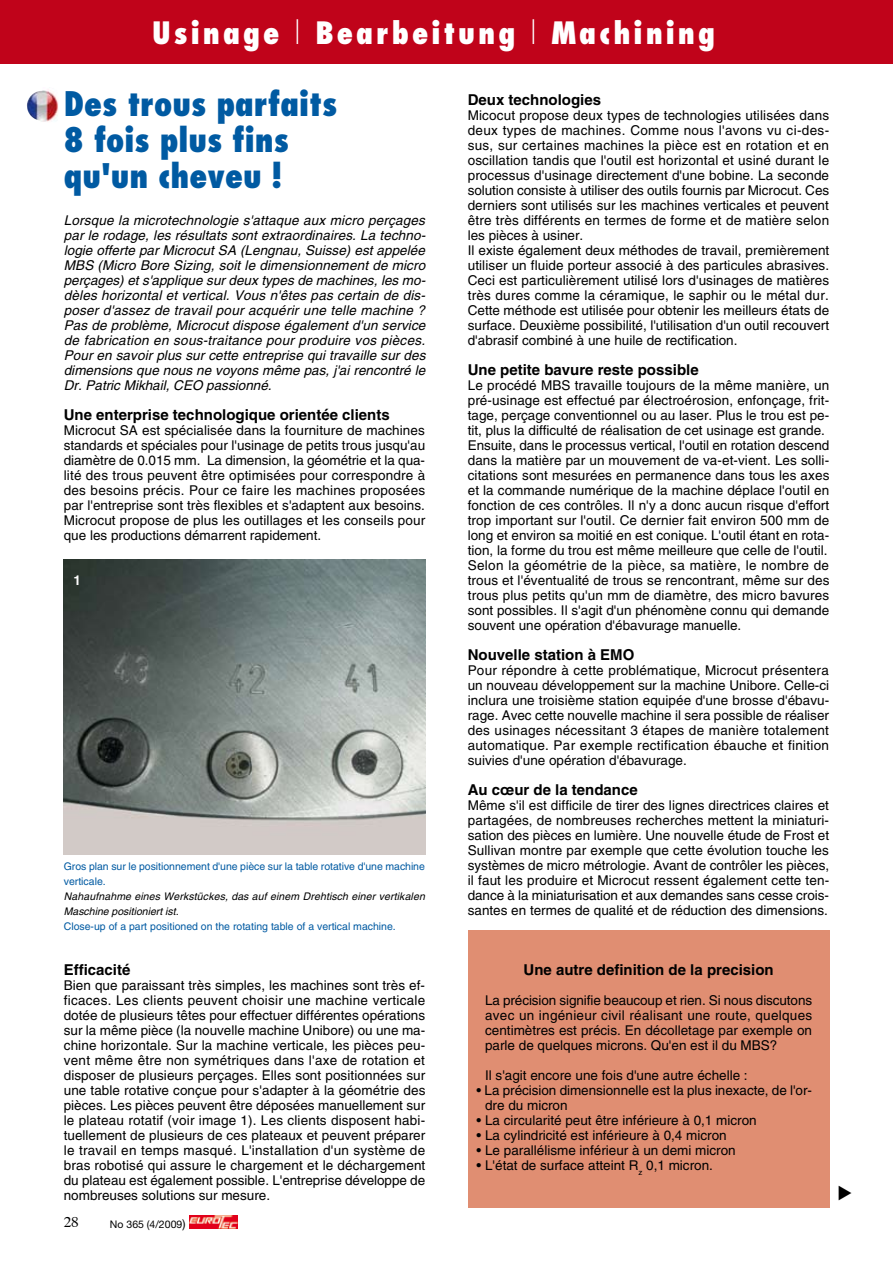
<style>
.page{position:relative;width:893px;height:1263px;background:#fff}
.page>*{position:absolute;margin:0;border:0;box-sizing:border-box;transform-origin:0 0}
.t1{font:800 condensed 33px/36px "Futura";color:#005aa2}
.t2{font:800 condensed 30px "Futura";letter-spacing:.1em;color:#fff}
.t3{font:700 15px "Helvetica";color:#000}
.t4{font:13.5px/15px "Helvetica";color:#000;text-align:justify}
.t5{font:italic 13.5px/15px "Helvetica";color:#000;text-align:justify}
.t6{font:700 13.5px "Helvetica";color:#fff}
.t7{font:10.5px/15px "Helvetica";letter-spacing:-.005em;color:#005aa2}
.t8{font:italic 10.5px/15px "Helvetica";letter-spacing:.015em;color:#000}
.t9{font:10.5px "Helvetica Neue";color:#000}
.s1{font-weight:300;font-stretch:normal}
.s2{font-size:12px}
</style>
<div class="page">
<svg style="left:189px;top:1215px;width:49px;height:13px"></svg>
<img style="left:190px;top:1215px;width:47px;height:13px">
<div style="left:0;top:0;width:893px;height:64px;background:#c0031a"></div>
<img style="left:27px;top:90px;width:31px;height:32px">
<img style="left:64px;top:559px;width:361px;height:295px">
<div style="left:468px;top:930px;width:361px;height:278px;background:#e08e72"></div>
<h2 class="t2" style="left:152px;top:14px;width:565px">Usinage <span class="s1">l</span> Bearbeitung <span class="s1">l</span> Machining</h2>
<h1 class="t1" style="left:64px;top:85px;width:275px">Des trous parfaits<br>8 fois plus fins qu'un cheveu !</h1>
<p class="t5" style="left:64px;top:213px;width:363px">Lorsque la microtechnologie s'attaque aux micro perçages par le rodage, les résultats sont extraordinaires. La techno&shy;logie offerte par Microcut SA (Lengnau, Suisse) est appelée MBS (Micro Bore Sizing, soit le dimensionnement de micro perçages) et s'applique sur deux types de machines, les mo&shy;dèles horizontal et vertical. Vous n'êtes pas certain de dis&shy;poser d'assez de travail pour acquérir une telle machine ?<br>Pas de problème, Microcut dispose également d'un service de fabrication en sous-traitance pour produire vos pièces.<br>Pour en savoir plus sur cette entreprise qui travaille sur des dimensions que nous ne voyons même pas, j'ai rencontré le Dr. Patric Mikhail, CEO passionné.</p>
<p class="t3" style="left:64px;top:405px;width:327px">Une enterprise technologique orientée clients</p>
<p class="t4" style="left:64px;top:423px;width:363px">Microcut SA est spécialisée dans la fourniture de machines standards et spéciales pour l'usinage de petits trous jusqu'au diamètre de 0.015 mm. La dimension, la géométrie et la qua&shy;lité des trous peuvent être optimisées pour correspondre à des besoins précis. Pour ce faire les machines proposées par l'entreprise sont très flexibles et s'adaptent aux besoins.<br>Microcut propose de plus les outillages et les conseils pour que les productions démarrent rapidement.</p>
<p class="t6" style="left:73px;top:572px;width:9px">1</p>
<p class="t7" style="left:64px;top:859px;width:363px">Gros plan sur le positionnement d'une pièce sur la table rotative d'une machine verticale.</p>
<p class="t8" style="left:64px;top:889px;width:363px">Nahaufnahme eines Werkstückes, das auf einem Drehtisch einer vertikalen<br>Maschine positioniert ist.</p>
<p class="t7" style="left:64px;top:919px;width:334px">Close-up of a part positioned on the rotating table of a vertical machine.</p>
<p class="t3" style="left:64px;top:960px;width:68px">Efficacité</p>
<p class="t4" style="left:64px;top:978px;width:363px">Bien que paraissant très simples, les machines sont très ef&shy;ficaces. Les clients peuvent choisir une machine verticale dotée de plusieurs têtes pour effectuer différentes opérations sur la même pièce (la nouvelle machine U nibore) ou une ma&shy;chine horizontale. Sur la machine verticale, les pièces peu&shy;vent même être non symétriques dans l'axe de rotation et disposer de plusieurs perçages. Elles sont positionnées sur une table rotative conçue pour s'adapter à la géométrie des pièces. Les pièces peuvent être déposées manuellement sur le plateau rotatif (voir image 1). Les clients disposent habi&shy;tuellement de plusieurs de ces plateaux et peuvent préparer le travail en temps masqué. L'installation d'un système de bras robotisé qui assure le chargement et le déchargement du plateau est également possible. L'entreprise développe de nombreuses solutions sur mesure.</p>
<p class="t9" style="left:110px;top:1218px;width:77px">No 365 (4/2009<span class="s2">)</span></p>
<p class="t3" style="left:468px;top:90px;width:135px">Deux technologies</p>
<p class="t4" style="left:468px;top:108px;width:363px;text-align:left">Micocut propose deux types de technologies utilisées dans deux types de machines. Comme nous l'avons vu ci-des&shy;sus, sur certaines machines la pièce est en rotation et en oscillation tandis que l'outil est horizontal et usiné durant le processus d'usinage directement d'une bobine. La seconde solution consiste à utiliser des outils fournis par Microcut. Ces derniers sont utilisés sur les machines verticales et peuvent être très différents en termes de forme et de matière selon les pièces à usiner.<br>I l existe également deux méthodes de travail, premièrement utiliser un fluide porteur associé à des particules abrasives.<br>Ceci est particulièrement utilisé lors d'usinages de matières très dures comme la céramique, le saphir ou le métal dur.<br>Cette méthode est utilisée pour obtenir les meilleurs états de surface. Deuxième possibilité, l'utilisation d'un outil recouvert d'abrasif combiné à une huile de rectification.</p>
<p class="t3" style="left:468px;top:360px;width:232px">Une petite bavure reste possible</p>
<p class="t4" style="left:468px;top:378px;width:363px;text-align:left">Le procédé MBS travaille toujours de la même manière, un pré-usinage est effectué par électroérosion, enfonçage, frit&shy;tage, perçage conventionnel ou au laser. Plus le trou est pe&shy;tit, plus la difficulté de réalisation de cet usinage est grande.<br>Ensuite, dans le processus vertical, l'outil en rotation descend dans la matière par un mouvement de va-et-vient. Les solli&shy;citations sont mesurées en permanence dans tous les axes et la commande numérique de la machine déplace l'outil en fonction de ces contrôles. I l n'y a donc aucun risque d'effort trop important sur l'outil. Ce dernier fait environ 500 mm de long et environ sa moitié en est conique. L'outil étant en rota&shy;tion, la forme du trou est même meilleure que celle de l'outil.<br>Selon la géométrie de la pièce, sa matière, le nombre de trous et l'éventualité de trous se rencontrant, même sur des trous plus petits qu'un mm de diamètre, des micro bavures sont possibles. I l s'agit d'un phénomène connu qui demande souvent une opération d'ébavurage manuelle.</p>
<p class="t3" style="left:468px;top:645px;width:168px">Nouvelle station à EMO</p>
<p class="t4" style="left:468px;top:663px;width:363px">Pour répondre à cette problématique, Microcut présentera un nouveau développement sur la machine U nibore. Celle-ci inclura une troisième station equipée d'une brosse d'ébavu&shy;rage. Avec cette nouvelle machine il sera possible de réaliser des usinages nécessitant 3 étapes de manière totalement automatique. Par exemple rectification ébauche et finition suivies d'une opération d'ébavurage.</p>
<p class="t3" style="left:468px;top:780px;width:172px">Au cœur de la tendance</p>
<p class="t4" style="left:468px;top:798px;width:363px">Même s'il est difficile de tirer des lignes directrices claires et partagées, de nombreuses recherches mettent la miniaturi&shy;sation des pièces en lumière. U ne nouvelle étude de Frost et Sullivan montre par exemple que cette évolution touche les systèmes de micro métrologie. Avant de contrôler les pièces, il faut les produire et Microcut ressent également cette ten&shy;dance à la miniaturisation et aux demandes sans cesse crois&shy;santes en termes de qualité et de réduction des dimensions.</p>
<p class="t3" style="left:524px;top:960px;width:252px">Une autre definition de la precision</p>
<p class="t4" style="left:485px;top:993px;width:329px">La précision signifie beaucoup et rien. Si nous discutons avec un ingénieur civil réalisant une route, quelques centimètres est précis. En décolletage par exemple on parle de quelques microns. Qu'en est il du MBS?</p>
<p class="t4" style="left:485px;top:1068px;width:264px">I l s'agit encore une fois d'une autre échelle :</p>
<p class="t4" style="left:485px;top:1083px;width:328px;text-indent:-9px">• La précision dimensionnelle est la plus inexacte, de l'or&shy;dre du micron</p>
<p class="t4" style="left:477px;top:1113px;width:282px">• La circularité peut être inférieure à 0,1 micron</p>
<p class="t4" style="left:477px;top:1128px;width:252px">• La cylindricité est inférieure à 0,4 micron</p>
<p class="t4" style="left:477px;top:1143px;width:261px">• Le parallélisme inférieur à un demi micron</p>
<p class="t4" style="left:477px;top:1158px;width:238px">• L'état de surface atteint R<sub>z</sub> 0,1 micron.</p>
</div>
